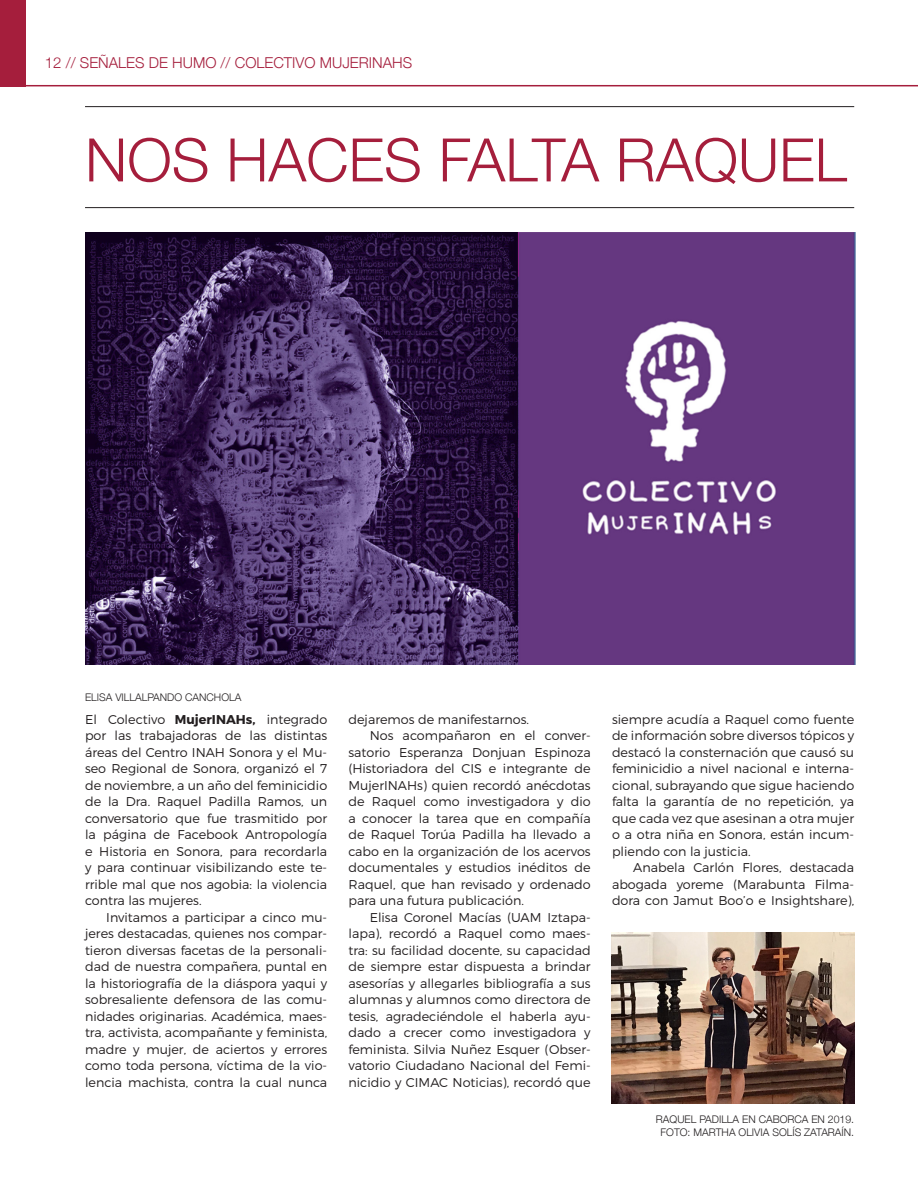
<style>
.page{position:relative;width:918px;height:1188px;background:#fff}
.page>*{position:absolute;margin:0;border:0;box-sizing:border-box;transform-origin:0 0}
.Título{font:300 60px "Helvetica Neue";color:#a51e3c}
.t1{font:300 15px "Helvetica Neue";color:#a51e3c}
.t2{font:300 12.75px/16.5px "Montserrat";color:#231f20;text-align:justify}
.Pie_de_foto{font:300 10.5px "Helvetica Neue";color:#231f20}
.s1{font-weight:700}
</style>
<div class="page">
<div style="left:0;top:0;width:26px;height:86px;background:#a51e3c"></div>
<hr style="left:0;top:85px;width:918px;height:1px;background:#a51e3c">
<hr style="left:85px;top:106px;width:769px;height:1px;background:#231f20">
<hr style="left:85px;top:207px;width:769px;height:1px;background:#231f20">
<img style="left:612px;top:932px;width:242px;height:172px">
<img style="left:85px;top:233px;width:770px;height:432px">
<p class="t1" style="left:45px;top:50px;width:369px">12 // SEÑALES DE HUMO // COLECTIVO MUJERINAHS</p>
<p class="Título" style="left:85px;top:112px;width:763px">NOS HACES FALTA RAQUEL</p>
<p class="Pie_de_foto" style="left:85px;top:689px;width:158px">ELISA VILLALPANDO CANCHOLA</p>
<p class="t2" style="left:85px;top:711px;width:244px">El Colectivo <span class="s1">MujerINAHs,</span> integrado por las trabajadoras de las distintas áreas del Centro INAH Sonora y el Mu&shy;seo Regional de Sonora, organizó el 7 de noviembre, a un año del feminicidio de la Dra. Raquel Padilla Ramos, un conversatorio que fue trasmitido por la página de Facebook Antropología e Historia en Sonora, para recordarla y para continuar visibilizando este te&shy;rrible mal que nos agobia: la violencia contra las mujeres.</p>
<p class="t2" style="left:85px;top:909px;width:244px;text-indent:21px">Invitamos a participar a cinco mu&shy;jeres destacadas, quienes nos compar&shy;tieron diversas facetas de la personali&shy;dad de nuestra compañera, puntal en la historiografía de la diáspora yaqui y sobresaliente defensora de las comu&shy;nidades originarias. Académica, maes&shy;tra, activista, acompañante y feminista, madre y mujer, de aciertos y errores como toda persona, víctima de la vio&shy;lencia machista, contra la cual nunca</p>
<p class="t2" style="left:349px;top:711px;width:182px">dejaremos de manifestarnos.</p>
<p class="t2" style="left:348px;top:727px;width:244px;text-indent:21px">Nos acompañaron en el conver&shy;satorio Esperanza Donjuan Espinoza (Historiadora del CIS e integrante de MujerINAHs) quien recordó anécdotas de Raquel como investigadora y dio a conocer la tarea que en compañía de Raquel Torúa Padilla ha llevado a cabo en la organización de los acervos documentales y estudios inéditos de Raquel, que han revisado y ordenado para una futura publicación.</p>
<p class="t2" style="left:348px;top:909px;width:244px;text-indent:21px">Elisa Coronel Macías (UAM Iztapa&shy;lapa), recordó a Raquel como maes&shy;tra: su facilidad docente, su capacidad de siempre estar dispuesta a brindar asesorías y allegarles bibliografía a sus alumnas y alumnos como directora de tesis, agradeciéndole el haberla ayu&shy;dado a crecer como investigadora y feminista. Silvia Nuñez Esquer (Obser&shy;vatorio Ciudadano Nacional del Femi&shy;nicidio y CIMAC Noticias), recordó que</p>
<p class="t2" style="left:612px;top:711px;width:244px">siempre acudía a Raquel como fuente de información sobre diversos tópicos y destacó la consternación que causó su feminicidio a nivel nacional e interna&shy;cional, subrayando que sigue haciendo falta la garantía de no repetición, ya que cada vez que asesinan a otra mujer o a otra niña en Sonora, están incum&shy;pliendo con la justicia.</p>
<p class="t2" style="left:612px;top:859px;width:244px;text-indent:21px">Anabela Carlón Flores, destacada abogada yoreme (Marabunta Filma&shy;dora con Jamut Boo’o e Insightshare),</p>
<p class="Pie_de_foto" style="left:656px;top:1111px;width:200px">RAQUEL PADILLA EN CABORCA EN 2019.</p>
<p class="Pie_de_foto" style="left:661px;top:1123px;width:195px">FOTO: MARTHA OLIVIA SOLÍS ZATARAÍN.</p>
</div>
